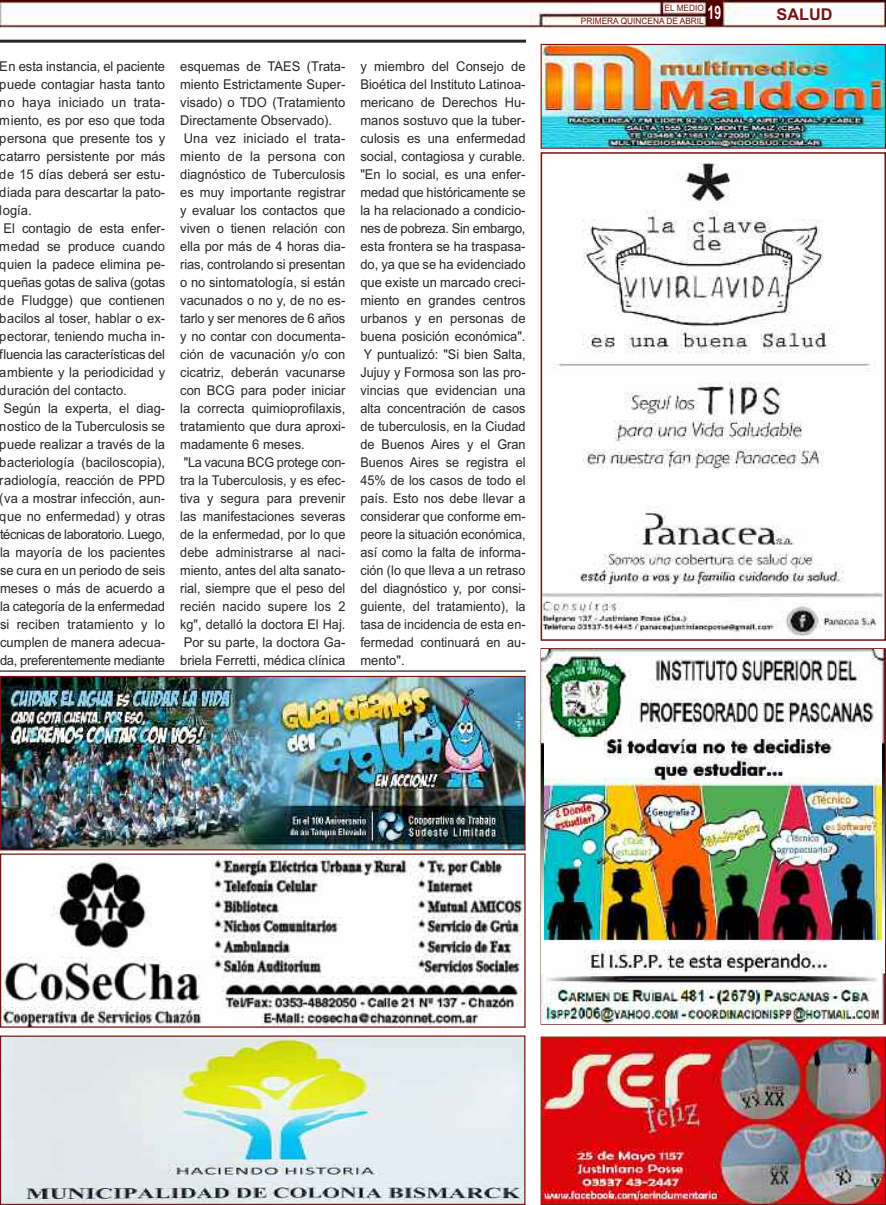
<style>
.page{position:relative;width:886px;height:1205px;background:#fff}
.page>*{position:absolute;margin:0;border:0;box-sizing:border-box;transform-origin:0 0}
.t1{font:700 16.25px "Arial";color:#761313}
.t2{font:13.5px/18px "Arial";color:#272627;scale:.96 1}
.t3{font:8.75px/13.2px "Arial";color:#761313;scale:.95 1}
</style>
<div class="page">
<img style="left:0;top:0;width:886px;height:27px">
<img style="left:543px;top:162px;width:340px;height:476px">
<div style="left:540px;top:152px;width:346px;height:489px;border:2px solid #761313"></div>
<img style="left:542px;top:46px;width:342px;height:101px">
<div style="left:540px;top:44px;width:346px;height:105px;border:1px solid #761313"></div>
<img style="left:2px;top:856px;width:521px;height:169px">
<div style="left:0;top:853px;width:525px;height:174px;border:1px solid #761313"></div>
<img style="left:2px;top:678px;width:521px;height:170px">
<div style="left:0;top:676px;width:525px;height:174px;border:1px solid #761313"></div>
<img style="left:542px;top:649px;width:343px;height:374px">
<img style="left:545px;top:739px;width:336px;height:233px">
<div style="left:540px;top:1036px;width:346px;height:169px;border:1px solid #761313"></div>
<img style="left:542px;top:1038px;width:342px;height:166px">
<img style="left:2px;top:1037px;width:521px;height:166px">
<div style="left:0;top:1035px;width:525px;height:170px;border:1px solid #761313"></div>
<hr style="left:0;top:670px;width:526px;height:2px;background:#272627">
<hr style="left:0;top:40px;width:526px;height:3px;background:#272627">
<p class="t2" style="left:0;top:57px;width:174px">En esta instancia, el paciente puede contagiar hasta tanto no haya iniciado un trata&shy;miento, es por eso que toda persona que presente tos y catarro persistente por más de 15 días deberá ser estu&shy;diada para descartar la pato&shy;logía.<br>El contagio de esta enfer&shy;medad se produce cuando quien la padece elimina pe&shy;queñas gotas de saliva (gotas de Fludgge) que contienen bacilos al toser, hablar o ex&shy;pectorar, teniendo mucha in&shy;fluencia las características del ambiente y la periodicidad y duración del contacto.<br>Según la experta, el diag&shy;nostico de la Tuberculosis se puede realizar a través de la bacteriología (baciloscopia), radiología, reacción de PPD (va a mostrar infección, aun&shy;que no enfermedad) y otras técnicas de laboratorio. Luego, la mayoría de los pacientes se cura en un periodo de seis meses o más de acuerdo a la categoría de la enfermedad si reciben tratamiento y lo cumplen de manera adecua&shy;da, preferentemente mediante</p>
<p class="t2" style="left:180px;top:57px;width:174px">esquemas de TAES (Trata&shy;miento Estrictamente Super&shy;visado) o TDO (Tratamiento<br>Directamente Observado).<br>Una vez iniciado el trata&shy;miento de la persona con diagnóstico de Tuberculosis es muy importante registrar y evaluar los contactos que viven o tienen relación con ella por más de 4 horas dia&shy;rias, controlando si presentan o no sintomatología, si están vacunados o no y, de no es&shy;tarlo y ser menores de 6 años y no contar con documenta&shy;ción de vacunación y/o con cicatriz, deberán vacunarse con BCG para poder iniciar la correcta quimioprofilaxis, tratamiento que dura aproxi&shy;madamente 6 meses.<br>"La vacuna BCG protege con&shy;tra la Tuberculosis, y es efec&shy;tiva y segura para prevenir las manifestaciones severas de la enfermedad, por lo que debe administrarse al naci&shy;miento, antes del alta sanato&shy;rial, siempre que el peso del recién nacido supere los 2 kg", detalló la doctora El Haj.<br>Por su parte, la doctora Ga&shy;briela Ferretti, médica clínica</p>
<p class="t2" style="left:360px;top:57px;width:174px;text-align:justify">y miembro del Consejo de Bioética del Instituto Latinoa&shy;mericano de Derechos Hu&shy;manos sostuvo que la tuber&shy;culosis es una enfermedad social, contagiosa y curable. "En lo social, es una enfer&shy;medad que históricamente se la ha relacionado a condicio&shy;nes de pobreza. Sin embargo, esta frontera se ha traspasa&shy;do, ya que se ha evidenciado que existe un marcado creci&shy;miento en grandes centros urbanos y en personas de buena posición económica".<br>Y puntualizó: "Si bien Salta, Jujuy y Formosa son las pro&shy;vincias que evidencian una alta concentración de casos de tuberculosis, en la Ciudad de Buenos Aires y el Gran Buenos Aires se registra el 45% de los casos de todo el país. Esto nos debe llevar a considerar que conforme em&shy;peore la situación económica, así como la falta de informa&shy;ción (lo que lleva a un retraso del diagnóstico y, por consi&shy;guiente, del tratamiento), la tasa de incidencia de esta en&shy;fermedad continuará en au&shy;mento".</p>
<p class="t3" style="left:581px;top:1px;width:149px;text-indent:84px">EL MEDIO<br>PRIMERA QUINCENA DE ABRIL <sup>19</sup></p>
<p class="t1" style="left:776px;top:5px;width:57px">saLUd</p>
</div>
